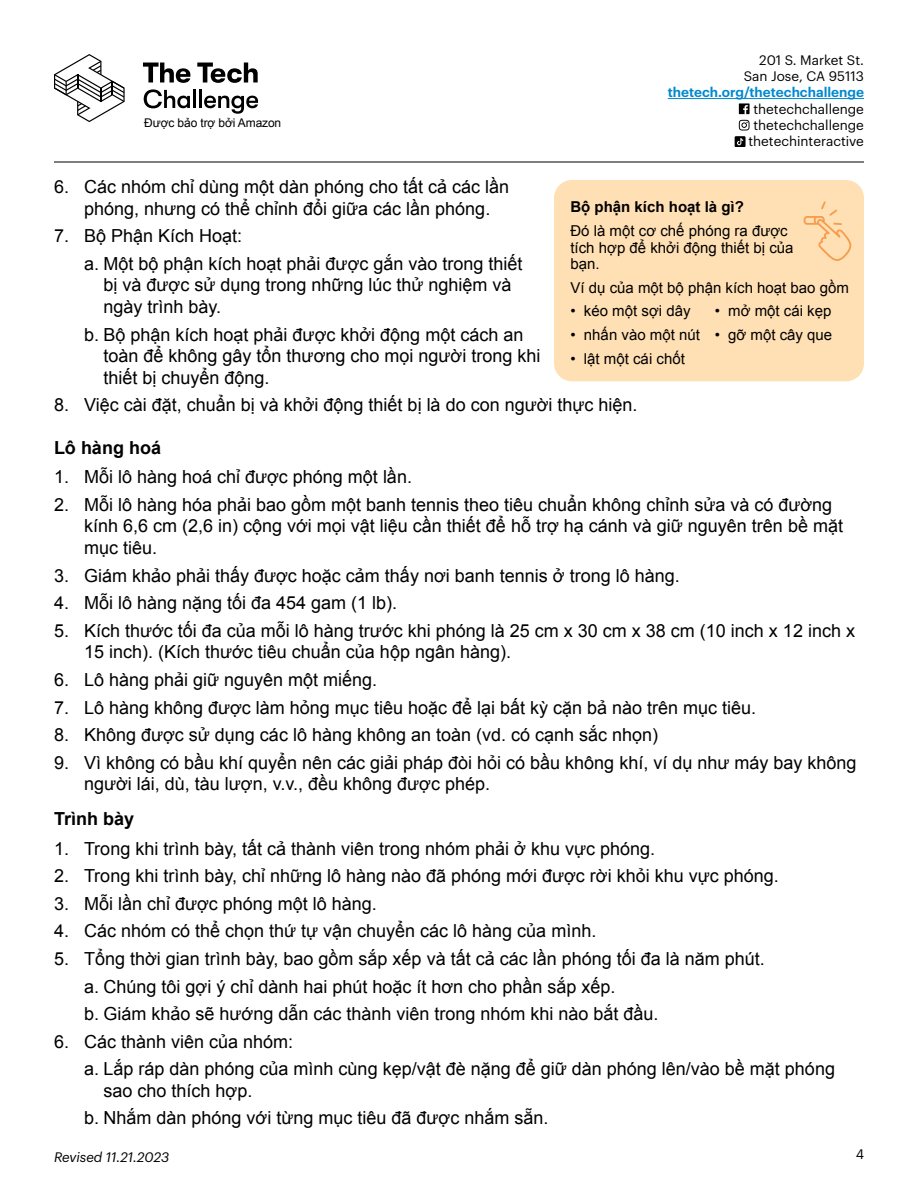
<style>
.page{position:relative;width:918px;height:1188px;background:#fff}
.page>*{position:absolute;margin:0;border:0;box-sizing:border-box;transform-origin:0 0}
.t1{font:18px/21.6px "Arial";color:#000}
.t2{font:700 18px "Arial";color:#000}
.t3{font:15px/16.5px "Arial";color:#000}
.t4{font:700 15px "Arial";color:#000}
.t5{font:13.5px/16.2px "Graphik";color:#000;text-align:right}
.t6{font:600 13.5px "Graphik";color:#0088ce}
.t7{font:italic 13.5px "Graphik";color:#000}
.t8{font:12px "Arial";letter-spacing:-.01em;color:#000}
</style>
<div class="page">
<hr style="left:668px;top:98px;width:196px;height:1px;background:#0088ce">
<hr style="left:54px;top:162px;width:810px;height:1px;background:#000">
<svg style="left:739px;top:103px;width:11px;height:11px"></svg>
<svg style="left:735px;top:120px;width:15px;height:27px"></svg>
<svg style="left:144px;top:89px;width:46px;height:19px"></svg>
<hr style="left:193px;top:90px;width:3px;height:18px;background:#000">
<hr style="left:199px;top:90px;width:3px;height:18px;background:#000">
<svg style="left:204px;top:96px;width:54px;height:18px"></svg>
<svg style="left:143px;top:63px;width:47px;height:20px"></svg>
<svg style="left:197px;top:63px;width:61px;height:20px"></svg>
<svg style="left:54px;top:54px;width:71px;height:68px"></svg>
<div style="left:554px;top:180px;width:310px;height:201px;background:#ffe0b4;border-radius:18px"></div>
<svg style="left:804px;top:201px;width:48px;height:60px"></svg>
<p class="t8" style="left:144px;top:115px;width:139px">Được bảo trợ bởi Amazon</p>
<p class="t5" style="left:744px;top:51px;width:122px">201 S. Market St.<br>San Jose, CA 95113</p>
<p class="t6" style="left:668px;top:82px;width:198px">thetech.org/thetechchallenge</p>
<p class="t5" style="left:748px;top:99px;width:117px;text-align:center">thetechchallenge thetechchallenge thetechinteractive</p>
<p class="t1" style="left:84px;top:176px;width:427px;text-indent:-30px">6. Các nhóm chỉ dùng một dàn phóng cho tất cả các lần phóng, nhưng có thể chỉnh đổi giữa các lần phóng.</p>
<p class="t1" style="left:84px;top:222px;width:440px;line-height:27.6px;text-indent:-30px">7. Bộ Phận Kích Hoạt:<br>a. Một bộ phận kích hoạt phải được gắn vào trong thiết</p>
<p class="t1" style="left:104px;top:275px;width:410px">bị và được sử dụng trong những lúc thử nghiệm và ngày trình bày.</p>
<p class="t1" style="left:104px;top:324px;width:438px;text-indent:-19px">b. Bộ phận kích hoạt phải được khởi động một cách an toàn để không gây tổn thương cho mọi người trong khi thiết bị chuyển động.</p>
<p class="t1" style="left:54px;top:395px;width:585px">8. Việc cài đặt, chuẩn bị và khởi động thiết bị là do con người thực hiện.</p>
<p class="t2" style="left:54px;top:436px;width:109px">Lô hàng hoá</p>
<p class="t1" style="left:54px;top:466px;width:360px">1. Mỗi lô hàng hoá chỉ được phóng một lần.</p>
<p class="t1" style="left:84px;top:494px;width:761px;text-indent:-30px">2. Mỗi lô hàng hóa phải bao gồm một banh tennis theo tiêu chuẩn không chỉnh sửa và có đường kính 6,6 cm (2,6 in) cộng với mọi vật liệu cần thiết để hỗ trợ hạ cánh và giữ nguyên trên bề mặt mục tiêu.</p>
<p class="t1" style="left:54px;top:565px;width:627px">3. Giám khảo phải thấy được hoặc cảm thấy nơi banh tennis ở trong lô hàng.</p>
<p class="t1" style="left:54px;top:592px;width:345px">4. Mỗi lô hàng nặng tối đa 454 gam (1 lb).</p>
<p class="t1" style="left:84px;top:620px;width:773px;text-indent:-30px">5. Kích thước tối đa của mỗi lô hàng trước khi phóng là 25 cm x 30 cm x 38 cm (10 inch x 12 inch x<br>15 inch). (Kích thước tiêu chuẩn của hộp ngân hàng).</p>
<p class="t1" style="left:54px;top:669px;width:325px">6. Lô hàng phải giữ nguyên một miếng.</p>
<p class="t1" style="left:54px;top:697px;width:704px">7. Lô hàng không được làm hỏng mục tiêu hoặc để lại bất kỳ cặn bả nào trên mục tiêu.</p>
<p class="t1" style="left:54px;top:724px;width:606px">8. Không được sử dụng các lô hàng không an toàn (vd. có cạnh sắc nhọn)</p>
<p class="t1" style="left:84px;top:752px;width:774px;text-indent:-30px">9. Vì không có bầu khí quyển nên các giải pháp đòi hỏi có bầu không khí, ví dụ như máy bay không người lái, dù, tàu lượn, v.v., đều không được phép.</p>
<p class="t2" style="left:54px;top:807px;width:82px">Trình bày</p>
<p class="t1" style="left:54px;top:838px;width:603px">1. Trong khi trình bày, tất cả thành viên trong nhóm phải ở khu vực phóng.</p>
<p class="t1" style="left:54px;top:865px;width:726px">2. Trong khi trình bày, chỉ những lô hàng nào đã phóng mới được rời khỏi khu vực phóng.</p>
<p class="t1" style="left:54px;top:893px;width:324px">3. Mỗi lần chỉ được phóng một lô hàng.</p>
<p class="t1" style="left:54px;top:920px;width:544px">4. Các nhóm có thể chọn thứ tự vận chuyển các lô hàng của mình.</p>
<p class="t1" style="left:84px;top:945px;width:682px;line-height:27.6px;text-indent:-30px">5. Tổng thời gian trình bày, bao gồm sắp xếp và tất cả các lần phóng tối đa là năm phút. a. Chúng tôi gợi ý chỉ dành hai phút hoặc ít hơn cho phần sắp xếp.<br>b. Giám khảo sẽ hướng dẫn các thành viên trong nhóm khi nào bắt đầu.</p>
<p class="t1" style="left:84px;top:1028px;width:753px;line-height:27.6px;text-indent:-30px">6. Các thành viên của nhóm:<br>a. Lắp ráp dàn phóng của mình cùng kẹp/vật đè nặng để giữ dàn phóng lên/vào bề mặt phóng</p>
<p class="t1" style="left:84px;top:1077px;width:466px;line-height:27.6px;text-indent:19px">sao cho thích hợp.<br>b. Nhắm dàn phóng với từng mục tiêu đã được nhắm sẵn.</p>
<p class="t4" style="left:570px;top:197px;width:175px">Bộ phận kích hoạt là gì?</p>
<p class="t3" style="left:570px;top:223px;width:225px">Đó là một cơ chế phóng ra được tích hợp để khởi động thiết bị của bạn.</p>
<p class="t3" style="left:570px;top:280px;width:280px">Ví dụ của một bộ phận kích hoạt bao gồm</p>
<p class="t3" style="left:570px;top:302px;width:122px">• kéo một sợi dây</p>
<p class="t3" style="left:570px;top:326px;width:131px">• nhấn vào một nút</p>
<p class="t3" style="left:570px;top:350px;width:116px">• lật một cái chốt</p>
<p class="t3" style="left:715px;top:302px;width:118px">• mở một cái kẹp</p>
<p class="t3" style="left:715px;top:326px;width:119px">• gỡ một cây que</p>
<p class="t7" style="left:54px;top:1147px;width:117px">Revised 11.21.2023</p>
<p class="t5" style="left:856px;top:1145px;width:10px">4</p>
</div>
